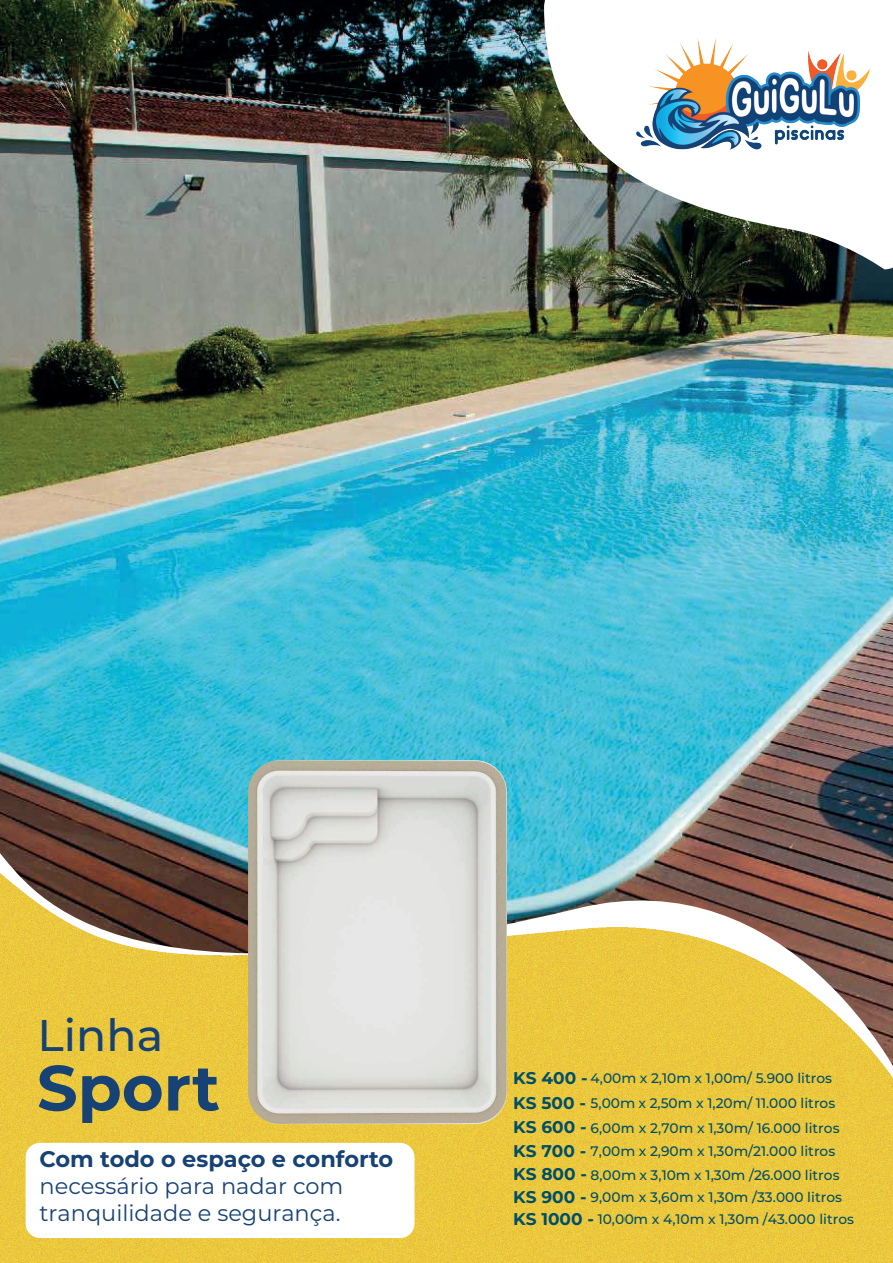
<style>
.page{position:relative;width:893px;height:1263px;background:#fff}
.page>*{position:absolute;margin:0;border:0;box-sizing:border-box;transform-origin:0 0}
.t1{font:700 63.9px "Montserrat";color:#164275}
.t2{font:500 44.4px "Montserrat";color:#164275}
.t3{font:22.5px/27px "Montserrat";color:#164275}
.t4{font:700 22.5px "Montserrat";color:#164275}
.t5{font:500 13.8px/23.4px "Montserrat";color:#004e68}
.s1{font-weight:700;font-size:16.95px}
</style>
<div class="page">
<img style="left:0;top:0;width:893px;height:812px">
<img style="left:0;top:812px;width:893px;height:451px">
<svg style="left:544px;top:0;width:349px;height:269px"></svg>
<img style="left:627px;top:22px;width:252px;height:149px">
<div style="left:26px;top:1143px;width:388px;height:95px;background:#fff;border-radius:14px"></div>
<img style="left:248px;top:760px;width:259px;height:364px">
<h2 class="t2" style="left:38px;top:1005px;width:127px">Linha</h2>
<h1 class="t1" style="left:37px;top:1042px;width:185px">Sport</h1>
<h3 class="t4" style="left:39px;top:1143px;width:355px">Com todo o espaço e conforto</h3>
<h3 class="t3" style="left:39px;top:1172px;width:305px">necessário para nadar com tranquilidade e segurança.</h3>
<p class="t5" style="left:513px;top:1066px;width:342px"><span class="s1">KS 400 -</span> 4,00m x 2,10m x 1,00m/ 5.900 litros <span class="s1">KS 500 -</span> 5,00m x 2,50m x 1,20m/ 11.000 litros <span class="s1">KS 600 -</span> 6,00m x 2,70m x 1,30m/ 16.000 litros <span class="s1">KS 700 -</span> 7,00m x 2,90m x 1,30m/21.000 litros <span class="s1">KS 800 -</span> 8,00m x 3,10m x 1,30m /26.000 litros <span class="s1">KS 900 -</span> 9,00m x 3,60m x 1,30m /33.000 litros <span class="s1">KS 1000 -</span> 10,00m x 4,10m x 1,30m /43.000 litros</p>
</div>
